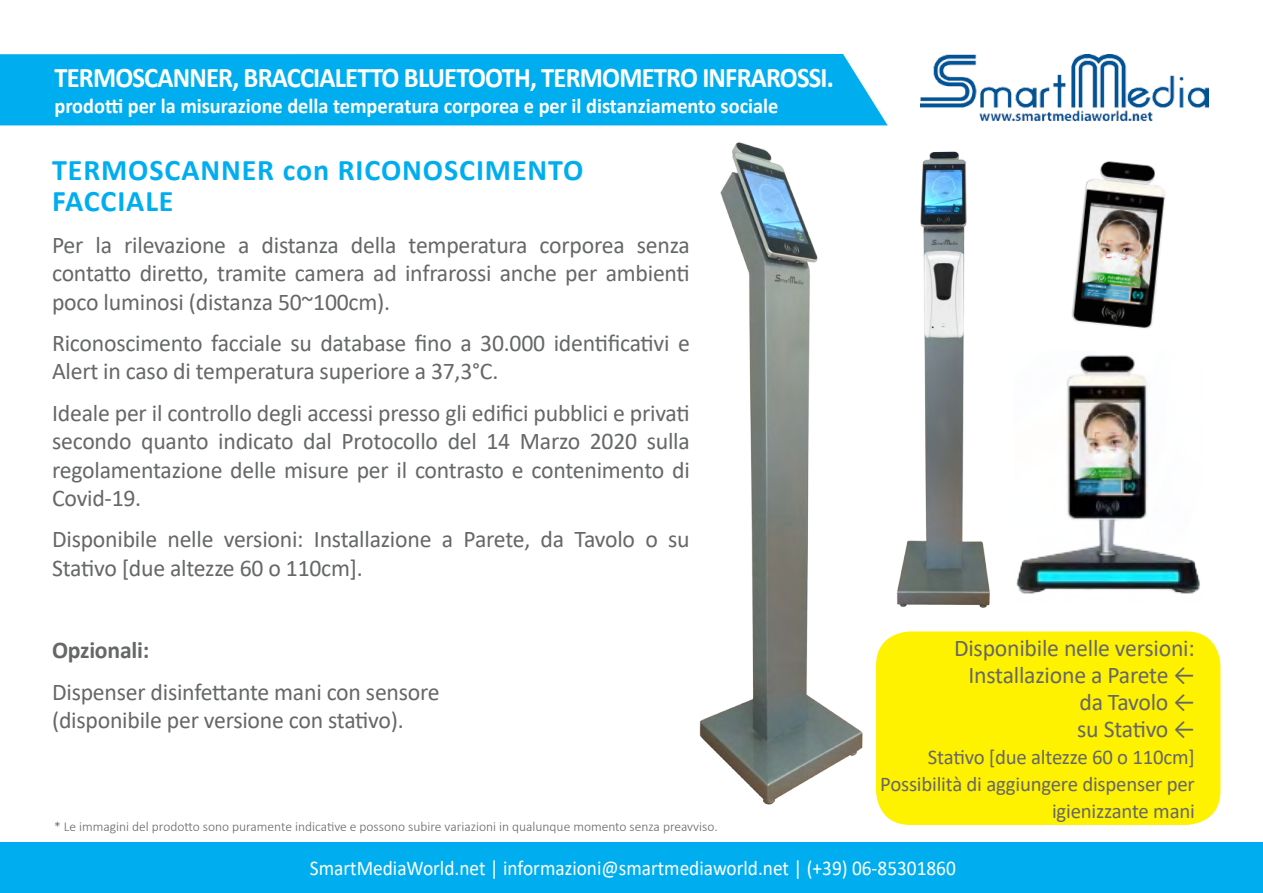
<style>
.page{position:relative;width:1263px;height:893px;background:#fff}
.page>*{position:absolute;margin:0;border:0;box-sizing:border-box;transform-origin:0 0}
.t1{font:700 30px/31.5px "Calibri";letter-spacing:.03em;color:#00aeef}
.t2{font:700 28.5px "Calibri";letter-spacing:-.03em;color:#fff;scale:.93 1}
.t3{font:24px/28.5px "Calibri";letter-spacing:-.01em;color:#656768}
.t4{font:700 24px "Calibri";letter-spacing:-.01em;color:#656768}
.t5{font:700 21.3px "Calibri";color:#fff;scale:.95 1}
.t6{font:21px/27px "Calibri";letter-spacing:-.01em;color:#656768;text-align:right}
.t7{font:21px "Calibri";color:#fff;scale:.92 1}
.t8{font:300 13.5px "Calibri";color:#656768}
</style>
<div class="page">
<div style="left:0;top:842px;width:1263px;height:51px;background:#00aeef"></div>
<img style="left:921px;top:54px;width:288px;height:68px">
<div style="left:0;top:54px;width:888px;height:71px;background:#00aeef"></div>
<div style="left:876px;top:631px;width:344px;height:194px;background:#fff200;border-radius:34px"></div>
<img style="left:1071px;top:161px;width:95px;height:168px">
<img style="left:1016px;top:355px;width:184px;height:239px">
<img style="left:897px;top:151px;width:93px;height:457px">
<img style="left:699px;top:142px;width:180px;height:663px">
<p class="t2" style="left:54px;top:58px;width:840px">TERMOSCANNER, BRACCIALETTO BLUETOOTH, TERMOMETRO INFRAROSSI.</p>
<p class="t5" style="left:54px;top:91px;width:763px">prodotti per la misurazione della temperatura corporea e per il distanziamento sociale</p>
<p class="t1" style="left:52px;top:154px;width:533px">TERMOSCANNER con RICONOSCIMENTO<br>FACCIALE</p>
<p class="t3" style="left:52px;top:230px;width:639px;text-align:justify">Per la rilevazione a distanza della temperatura corporea senza contatto diretto, tramite camera ad infrarossi anche per ambienti poco luminosi (distanza 50~100cm).</p>
<p class="t3" style="left:52px;top:328px;width:639px">Riconoscimento facciale su database fino a 30.000 identificativi e<br>Alert in caso di temperatura superiore a 37,3°C.</p>
<p class="t3" style="left:52px;top:398px;width:639px;text-align:justify">Ideale per il controllo degli accessi presso gli edifici pubblici e privati secondo quanto indicato dal Protocollo del 14 Marzo 2020 sulla regolamentazione delle misure per il contrasto e contenimento di Covid-19.</p>
<p class="t3" style="left:52px;top:525px;width:639px">Disponibile nelle versioni: Installazione a Parete, da Tavolo o su<br>Stativo [due altezze 60 o 110cm].</p>
<p class="t4" style="left:52px;top:633px;width:99px">Opzionali:</p>
<p class="t3" style="left:52px;top:677px;width:389px">Dispenser disinfettante mani con sensore (disponibile per versione con stativo).</p>
<p class="t8" style="left:54px;top:818px;width:665px">* Le immagini del prodotto sono puramente indicative e possono subire variazioni in qualunque momento senza preavviso.</p>
<p class="t3" style="left:954px;top:633px;width:242px">Disponibile nelle versioni:</p>
<p class="t3" style="left:968px;top:660px;width:228px">Installazione a Parete ←</p>
<p class="t3" style="left:1079px;top:687px;width:117px">da Tavolo ←</p>
<p class="t3" style="left:1077px;top:714px;width:119px">su Stativo ←</p>
<p class="t6" style="left:928px;top:743px;width:268px">Stativo [due altezze 60 o 110cm]</p>
<p class="t6" style="left:880px;top:770px;width:316px">Possibilità di aggiungere dispenser per igienizzante mani</p>
<p class="t7" style="left:310px;top:853px;width:704px">SmartMediaWorld.net | informazioni@smartmediaworld.net | (+39) 06-85301860</p>
</div>
